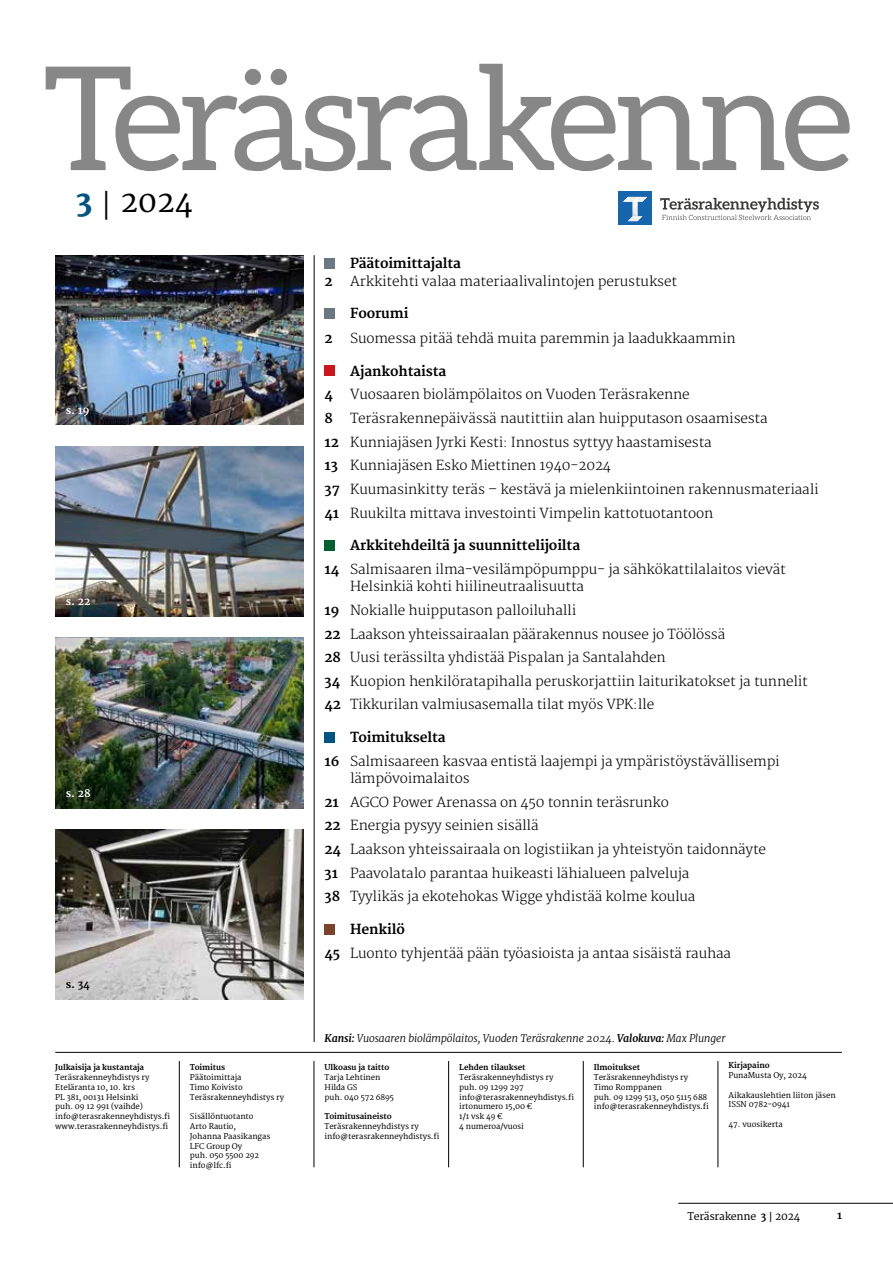
<style>
.page{position:relative;width:893px;height:1263px;background:#fff}
.page>*{position:absolute;margin:0;border:0;box-sizing:border-box;transform-origin:0 0}
.t1{font:144.3px "Aleo";letter-spacing:-.04em;color:#868786}
.t2{font:30px "Merriweather";color:#000}
.t3{font:300 13.5px/23.7px "Merriweather";letter-spacing:-.01em;color:#000}
.t4{font:700 13.5px "Merriweather";letter-spacing:-.01em;color:#000}
.t5{font:italic 300 10.5px "Merriweather";letter-spacing:-.01em;color:#000}
.t6{font:10.5px "Merriweather";letter-spacing:-.025em;color:#000}
.t7{font:700 10.5px "Merriweather";color:#fff}
.t8{font:700 10.5px "Merriweather";color:#000}
.t9{font:7.8px/9.8px "Merriweather";letter-spacing:-.01em;color:#000}
.t10{font:700 7.8px "Merriweather";letter-spacing:-.01em;color:#000}
.s1{font-weight:800;color:#005481}
.s2{font-weight:300}
.s3{font-weight:700}
</style>
<div class="page">
<hr style="left:678px;top:1203px;width:215px;height:1px;background:#000">
<img style="left:55px;top:829px;width:248px;height:170px">
<img style="left:55px;top:638px;width:248px;height:170px">
<img style="left:55px;top:447px;width:248px;height:170px">
<img style="left:55px;top:255px;width:248px;height:170px">
<hr style="left:55px;top:1052px;width:787px;height:1px;background:#000">
<svg style="left:660px;top:198px;width:159px;height:22px"></svg>
<div style="left:619px;top:192px;width:33px;height:33px;background:#1566ac"></div>
<svg style="left:623px;top:197px;width:24px;height:24px"></svg>
<hr style="left:179px;top:1061px;width:1px;height:106px;background:#000">
<hr style="left:314px;top:1061px;width:1px;height:106px;background:#000">
<hr style="left:448px;top:1061px;width:1px;height:106px;background:#000">
<hr style="left:583px;top:1061px;width:1px;height:106px;background:#000">
<hr style="left:718px;top:1061px;width:1px;height:106px;background:#000">
<div style="left:325px;top:258px;width:10px;height:10px;background:#6a7882"></div>
<div style="left:325px;top:308px;width:10px;height:10px;background:#6a7882"></div>
<div style="left:325px;top:365px;width:10px;height:11px;background:#cd161b"></div>
<div style="left:325px;top:540px;width:10px;height:10px;background:#006030"></div>
<div style="left:325px;top:732px;width:10px;height:10px;background:#005481"></div>
<div style="left:325px;top:924px;width:10px;height:10px;background:#7c432b"></div>
<hr style="left:314px;top:255px;width:1px;height:787px;background:#000">
<h1 class="t1" style="left:43px;top:37px;width:812px">Teräsrakenne</h1>
<h2 class="t2" style="left:76px;top:184px;width:118px"><span class="s1">3</span> <span class="s2">|</span> 2024</h2>
<p class="t4" style="left:350px;top:256px;width:112px">Päätoimittajalta</p>
<p class="t4" style="left:325px;top:273px;width:10px">2</p>
<p class="t3" style="left:350px;top:269px;width:329px">Arkkitehti valaa materiaalivalintojen perustukset</p>
<p class="t4" style="left:350px;top:306px;width:60px">Foorumi</p>
<p class="t4" style="left:325px;top:330px;width:10px">2</p>
<p class="t3" style="left:350px;top:327px;width:387px">Suomessa pitää tehdä muita paremmin ja laadukkaammin</p>
<p class="t4" style="left:350px;top:363px;width:98px">Ajankohtaista</p>
<p class="t4" style="left:325px;top:387px;width:10px">4</p>
<p class="t3" style="left:350px;top:383px;width:341px">Vuosaaren biolämpölaitos on Vuoden Teräsrakenne</p>
<p class="t4" style="left:325px;top:410px;width:10px">8</p>
<p class="t7" style="left:66px;top:404px;width:25px">s. 19</p>
<p class="t3" style="left:325px;top:407px;width:496px;text-indent:26px">Teräsrakennepäivässä nautittiin alan huipputason osaamisesta<br><span class="s3">12</span> Kunniajäsen Jyrki Kesti: Innostus syttyy haastamisesta<br><span class="s3">13</span> Kunniajäsen Esko Miettinen 1940-2024<br><span class="s3">37</span> Kuumasinkitty teräs – kestävä ja mielenkiintoinen rakennusmateriaali <span class="s3">41</span> Ruukilta mittava investointi Vimpelin kattotuotantoon</p>
<p class="t3" style="left:325px;top:534px;width:463px;text-indent:26px"><span class="s3">Arkkitehdeiltä ja suunnittelijoilta<br>14</span> Salmisaaren ilma-vesilämpöpumppu- ja sähkökattilalaitos vievät</p>
<p class="t3" style="left:325px;top:575px;width:485px;text-indent:26px">Helsinkiä kohti hiilineutraalisuutta<br><span class="s3">19</span> Nokialle huipputason palloiluhalli<br><span class="s3">22</span> Laakson yhteissairaalan päärakennus nousee jo Töölössä<br><span class="s3">28</span> Uusi terässilta yhdistää Pispalan ja Santalahden<br><span class="s3">34</span> Kuopion henkilöratapihalla peruskorjattiin laiturikatokset ja tunnelit <span class="s3">42</span> Tikkurilan valmiusasemalla tilat myös VPK:lle</p>
<p class="t3" style="left:325px;top:726px;width:457px;text-indent:26px"><span class="s3">Toimitukselta<br>16</span> Salmisaareen kasvaa entistä laajempi ja ympäristöystävällisempi</p>
<p class="t3" style="left:325px;top:767px;width:443px;text-indent:26px">lämpövoimalaitos<br><span class="s3">21</span> AGCO Power Arenassa on 450 tonnin teräsrunko<br><span class="s3">22</span> Energia pysyy seinien sisällä<br><span class="s3">24</span> Laakson yhteissairaala on logistiikan ja yhteistyön taidonnäyte <span class="s3">31</span> Paavolatalo parantaa huikeasti lähialueen palveluja<br><span class="s3">38</span> Tyylikäs ja ekotehokas Wigge yhdistää kolme koulua</p>
<p class="t3" style="left:325px;top:918px;width:408px;text-indent:26px"><span class="s3">Henkilö<br>45</span> Luonto tyhjentää pään työasioista ja antaa sisäistä rauhaa</p>
<p class="t7" style="left:66px;top:595px;width:26px">s. 22</p>
<p class="t7" style="left:66px;top:787px;width:26px">s. 28</p>
<p class="t8" style="left:66px;top:978px;width:26px">s. 34</p>
<p class="t10" style="left:55px;top:1063px;width:90px">Julkaisija ja kustantaja</p>
<p class="t9" style="left:55px;top:1073px;width:116px">Teräsrakenneyhdistys ry<br>Eteläranta 10, 10. krs<br>PL 381, 00131 Helsinki<br>puh. 09 12 991 (vaihde) info@terasrakenneyhdistys.fi www.terasrakenneyhdistys.fi</p>
<p class="t10" style="left:190px;top:1063px;width:37px">Toimitus</p>
<p class="t9" style="left:190px;top:1073px;width:96px">Päätoimittaja<br>Timo Koivisto<br>Teräsrakenneyhdistys ry</p>
<p class="t9" style="left:190px;top:1112px;width:82px">Sisällöntuotanto<br>Arto Rautio,<br>Johanna Paasikangas<br>LFC Group Oy<br>puh. 050 5500 292 info@lfc.fi</p>
<p class="t5" style="left:325px;top:1031px;width:403px"><span class="s3">Kansi:</span> Vuosaaren biolämpölaitos, Vuoden Teräsrakenne 2024. <span class="s3">Valokuva:</span> Max Plunger</p>
<p class="t10" style="left:325px;top:1063px;width:66px">Ulkoasu ja taitto</p>
<p class="t9" style="left:325px;top:1073px;width:71px">Tarja Lehtinen<br>Hilda GS<br>puh. 040 572 6895</p>
<p class="t10" style="left:325px;top:1112px;width:69px">Toimitusaineisto</p>
<p class="t9" style="left:325px;top:1122px;width:116px">Teräsrakenneyhdistys ry info@terasrakenneyhdistys.fi</p>
<p class="t10" style="left:459px;top:1063px;width:68px">Lehden tilaukset</p>
<p class="t9" style="left:459px;top:1073px;width:116px">Teräsrakenneyhdistys ry<br>puh. 09 1299 297 info@terasrakenneyhdistys.fi irtonumero 15,00 €<br>1/1 vsk 49 €<br>4 numeroa/vuosi</p>
<p class="t10" style="left:594px;top:1063px;width:48px">Ilmoitukset</p>
<p class="t9" style="left:594px;top:1073px;width:116px">Teräsrakenneyhdistys ry<br>Timo Romppanen<br>puh. 09 1299 513, 050 5115 688 info@terasrakenneyhdistys.fi</p>
<p class="t10" style="left:729px;top:1061px;width:43px">Kirjapaino</p>
<p class="t9" style="left:729px;top:1071px;width:80px">PunaMusta Oy, 2024</p>
<p class="t9" style="left:729px;top:1090px;width:109px">Aikakauslehtien liiton jäsen<br>ISSN 0782-0941</p>
<p class="t9" style="left:729px;top:1119px;width:56px">47. vuosikerta</p>
<p class="t6" style="left:687px;top:1210px;width:114px">Teräsrakenne <span class="s3">3</span> | 2024</p>
<p class="t8" style="left:837px;top:1209px;width:6px">1</p>
</div>
